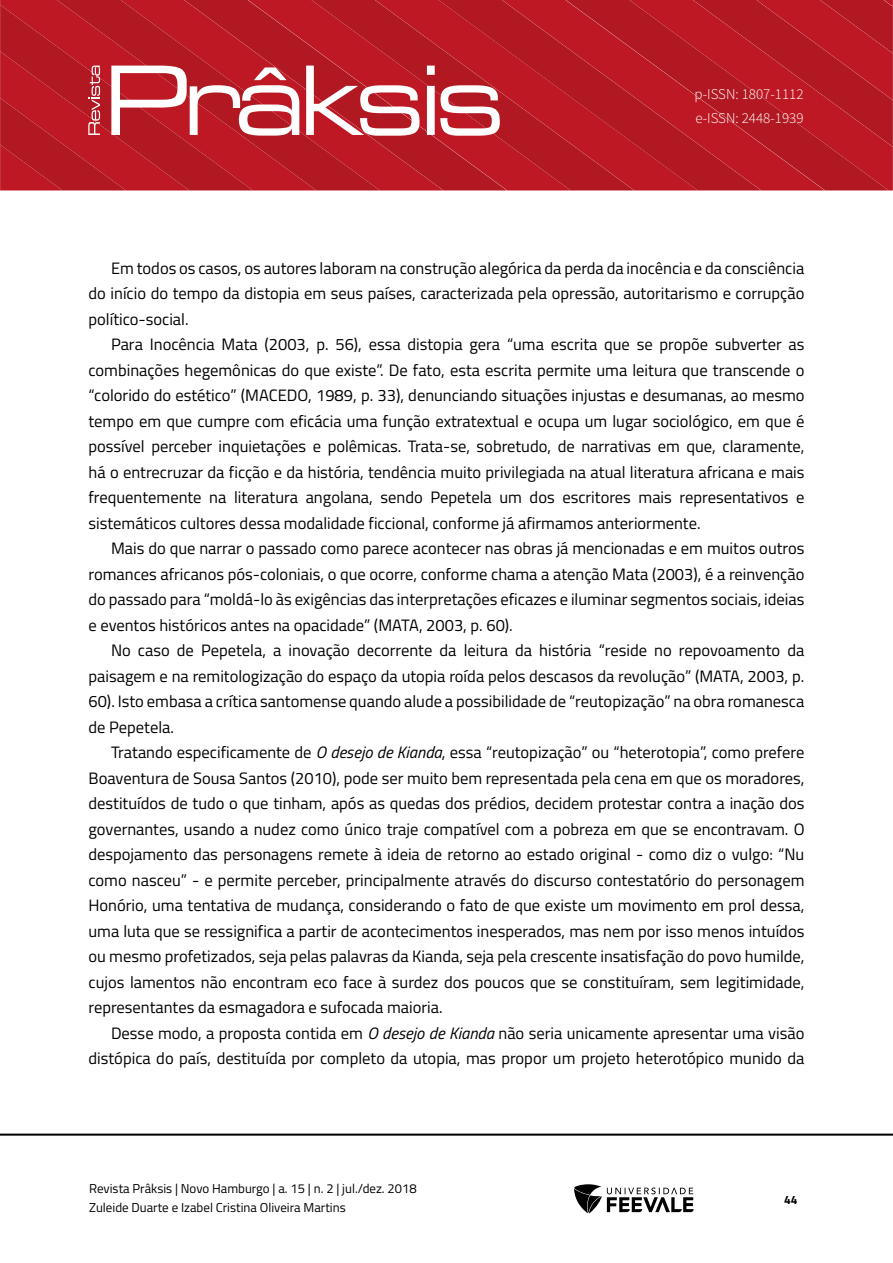
<style>
.page{position:relative;width:893px;height:1263px;background:#fff}
.page>*{position:absolute;margin:0;border:0;box-sizing:border-box;transform-origin:0 0}
.t1{font:16.5px/25.5px "Titillium Web";color:#000;text-align:justify}
.t2{font:300 15px/24px "Source Sans Pro";color:#fff}
.t3{font:12.9px/19.4px "Titillium Web";color:#000}
.t4{font:700 12px "Titillium Web";color:#000}
.s1{font-style:italic}
</style>
<div class="page">
<svg style="left:0;top:5px;width:56px;height:46px;background:#b71923"></svg>
<svg style="left:56px;top:0;width:128px;height:51px;background:#b81823"></svg>
<svg style="left:184px;top:0;width:127px;height:51px;background:#b81923"></svg>
<svg style="left:311px;top:0;width:127px;height:51px;background:#b81923"></svg>
<svg style="left:438px;top:0;width:127px;height:190px;background:#b81923"></svg>
<svg style="left:565px;top:0;width:324px;height:190px;background:#b81923"></svg>
<svg style="left:692px;top:0;width:201px;height:147px;background:#b81923"></svg>
<hr style="left:0;top:1133px;width:893px;height:3px;background:#000">
<svg style="left:574px;top:1184px;width:120px;height:29px"></svg>
<svg style="left:0;top:51px;width:500px;height:139px;background:#c13740"></svg>
<p class="t2" style="left:694px;top:82px;width:111px">p-ISSN: 1807-1112 e-ISSN: 2448-1939</p>
<p class="t1" style="left:88px;top:254px;width:717px;text-indent:23px">Em todos os casos, os autores laboram na construção alegórica da perda da inocência e da consciência do início do tempo da distopia em seus países, caracterizada pela opressão, autoritarismo e corrupção político-social.</p>
<p class="t1" style="left:88px;top:331px;width:718px;text-indent:23px">Para Inocência Mata (2003, p. 56), essa distopia gera “uma escrita que se propõe subverter as combinações hegemônicas do que existe”. De fato, esta escrita permite uma leitura que transcende o “colorido do estético” (MACEDO, 1989, p. 33), denunciando situações injustas e desumanas, ao mesmo tempo em que cumpre com eficácia uma função extratextual e ocupa um lugar sociológico, em que é possível perceber inquietações e polêmicas. Trata-se, sobretudo, de narrativas em que, claramente, há o entrecruzar da ficção e da história, tendência muito privilegiada na atual literatura africana e mais frequentemente na literatura angolana, sendo Pepetela um dos escritores mais representativos e sistemáticos cultores dessa modalidade ficcional, conforme já afirmamos anteriormente.</p>
<p class="t1" style="left:88px;top:535px;width:717px;text-indent:23px">Mais do que narrar o passado como parece acontecer nas obras já mencionadas e em muitos outros romances africanos pós-coloniais, o que ocorre, conforme chama a atenção Mata (2003), é a reinvenção do passado para “moldá-lo às exigências das interpretações eficazes e iluminar segmentos sociais, ideias e eventos históricos antes na opacidade” (MATA, 2003, p. 60).</p>
<p class="t1" style="left:88px;top:637px;width:717px;text-indent:23px">No caso de Pepetela, a inovação decorrente da leitura da história “reside no repovoamento da paisagem e na remitologização do espaço da utopia roída pelos descasos da revolução” (MATA, 2003, p.<br>60). Isto embasa a crítica santomense quando alude a possibilidade de “reutopização” na obra romanesca de Pepetela.</p>
<p class="t1" style="left:88px;top:739px;width:718px;text-indent:23px">Tratando especificamente de <span class="s1">O desejo de Kianda</span>, essa “reutopização” ou “heterotopia”, como prefere Boaventura de Sousa Santos (2010), pode ser muito bem representada pela cena em que os moradores, destituídos de tudo o que tinham, após as quedas dos prédios, decidem protestar contra a inação dos governantes, usando a nudez como único traje compatível com a pobreza em que se encontravam. O despojamento das personagens remete à ideia de retorno ao estado original - como diz o vulgo: “Nu como nasceu” - e permite perceber, principalmente através do discurso contestatório do personagem Honório, uma tentativa de mudança, considerando o fato de que existe um movimento em prol dessa, uma luta que se ressignifica a partir de acontecimentos inesperados, mas nem por isso menos intuídos ou mesmo profetizados, seja pelas palavras da Kianda, seja pela crescente insatisfação do povo humilde, cujos lamentos não encontram eco face à surdez dos poucos que se constituíram, sem legitimidade, representantes da esmagadora e sufocada maioria.</p>
<p class="t1" style="left:88px;top:1019px;width:717px;text-align:right">Desse modo, a proposta contida em <span class="s1">O desejo de Kianda</span> não seria unicamente apresentar uma visão distópica do país, destituída por completo da utopia, mas propor um projeto heterotópico munido da</p>
<p class="t3" style="left:89px;top:1178px;width:329px">Revista Prâksis | Novo Hamburgo | a. 15 | n. 2 | jul./dez. 2018<br>Zuleide Duarte e Izabel Cristina Oliveira Martins</p>
<p class="t4" style="left:784px;top:1190px;width:15px">44</p>
</div>
